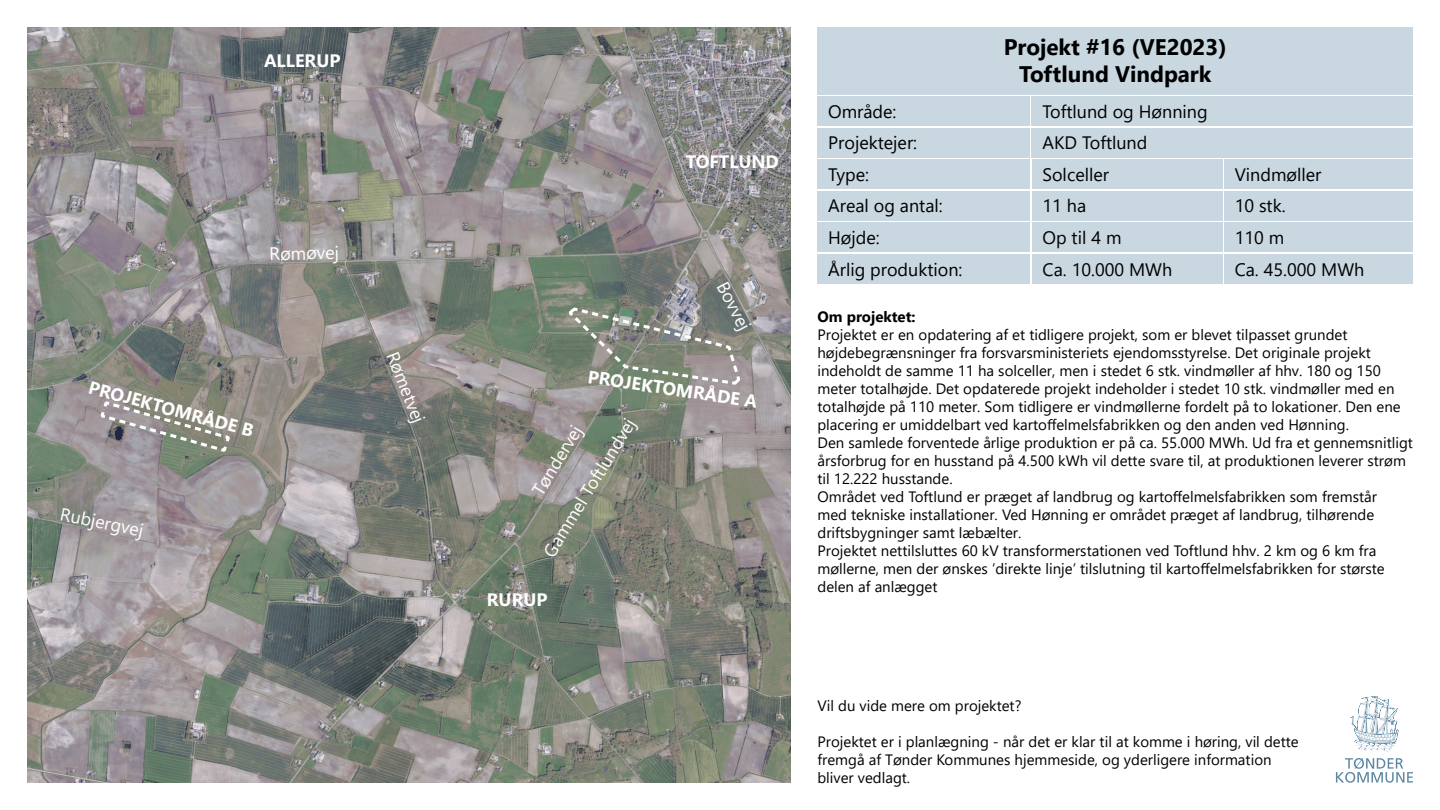
<style>
.page{position:relative;width:1440px;height:810px;background:#fff}
.page>*{position:absolute;margin:0;border:0;box-sizing:border-box;transform-origin:0 0}
.t1{font:700 22.5px "Segoe UI";color:#000}
.t2{font:18px "Segoe UI";color:#000}
.t3{font:18px "Segoe UI";color:#fff}
.t4{font:700 18px "Segoe UI";color:#fff}
.t5{font:15px/18px "Segoe UI";color:#000}
.t6{font:700 15px "Segoe UI";color:#000}
</style>
<div class="page">
<svg style="left:1336px;top:758px;width:77px;height:25px"></svg>
<svg style="left:1350px;top:695px;width:49px;height:56px"></svg>
<img style="left:27px;top:27px;width:763px;height:756px">
<div style="left:818px;top:27px;width:595px;height:67px;background:#c9d7e0"></div>
<div style="left:818px;top:96px;width:212px;height:30px;background:#c9d7e0"></div>
<div style="left:818px;top:128px;width:212px;height:30px;background:#c9d7e0"></div>
<div style="left:818px;top:159px;width:212px;height:30px;background:#c9d7e0"></div>
<div style="left:818px;top:191px;width:212px;height:30px;background:#c9d7e0"></div>
<div style="left:818px;top:222px;width:212px;height:30px;background:#c9d7e0"></div>
<div style="left:818px;top:254px;width:212px;height:30px;background:#c9d7e0"></div>
<div style="left:1032px;top:96px;width:381px;height:30px;background:#c9d7e0"></div>
<div style="left:1032px;top:128px;width:381px;height:30px;background:#c9d7e0"></div>
<div style="left:1032px;top:159px;width:190px;height:30px;background:#c9d7e0"></div>
<div style="left:1224px;top:159px;width:189px;height:30px;background:#c9d7e0"></div>
<div style="left:1224px;top:191px;width:189px;height:30px;background:#c9d7e0"></div>
<div style="left:1224px;top:222px;width:189px;height:30px;background:#c9d7e0"></div>
<div style="left:1224px;top:254px;width:189px;height:30px;background:#c9d7e0"></div>
<div style="left:1032px;top:191px;width:190px;height:30px;background:#c9d7e0"></div>
<div style="left:1032px;top:222px;width:190px;height:30px;background:#c9d7e0"></div>
<div style="left:1032px;top:254px;width:190px;height:30px;background:#c9d7e0"></div>
<svg style="left:566px;top:306px;width:176px;height:80px"></svg>
<svg style="left:98px;top:399px;width:134px;height:55px"></svg>
<p class="t4" style="left:264px;top:44px;width:78px">ALLERUP</p>
<p class="t3" style="left:269px;top:237px;width:71px;rotate:-1deg">Rømøvej</p>
<p class="t4" style="left:686px;top:144px;width:94px">TOFTLUND</p>
<p class="t3" style="left:737px;top:275px;width:53px;rotate:62deg">Bovvej</p>
<p class="t3" style="left:408px;top:346px;width:76px;rotate:68deg">Rømetvej</p>
<p class="t4" style="left:93px;top:370px;width:171px;rotate:15deg">PROJEKTOMRÅDE B</p>
<p class="t4" style="left:590px;top:360px;width:173px;rotate:8deg">PROJEKTOMRÅDE A</p>
<p class="t3" style="left:533px;top:546px;width:160px;rotate:-58deg">Gammel Toftlundvej</p>
<p class="t3" style="left:522px;top:485px;width:80px;rotate:-59deg">Tøndervej</p>
<p class="t3" style="left:64px;top:497px;width:86px;rotate:12deg">Rubjergvej</p>
<p class="t4" style="left:487px;top:583px;width:62px">RURUP</p>
<p class="t1" style="left:1004px;top:26px;width:225px">Projekt #16 (VE2023)</p>
<p class="t1" style="left:1019px;top:53px;width:194px">Toftlund Vindpark</p>
<p class="t2" style="left:828px;top:94px;width:70px">Område:</p>
<p class="t2" style="left:1043px;top:94px;width:167px">Toftlund og Hønning</p>
<p class="t2" style="left:1043px;top:126px;width:106px">AKD Toftlund</p>
<p class="t2" style="left:1043px;top:157px;width:68px">Solceller</p>
<p class="t2" style="left:1235px;top:157px;width:88px">Vindmøller</p>
<p class="t2" style="left:1043px;top:189px;width:45px">11 ha</p>
<p class="t2" style="left:1235px;top:189px;width:52px">10 stk.</p>
<p class="t2" style="left:1043px;top:221px;width:80px">Op til 4 m</p>
<p class="t2" style="left:1235px;top:252px;width:131px">Ca. 45.000 MWh</p>
<p class="t2" style="left:828px;top:126px;width:91px">Projektejer:</p>
<p class="t2" style="left:828px;top:157px;width:43px">Type:</p>
<p class="t2" style="left:828px;top:189px;width:116px">Areal og antal:</p>
<p class="t2" style="left:828px;top:221px;width:53px">Højde:</p>
<p class="t2" style="left:828px;top:252px;width:136px">Årlig produktion:</p>
<p class="t6" style="left:818px;top:303px;width:100px">Om projektet:</p>
<p class="t5" style="left:818px;top:324px;width:585px">Projektet er en opdatering af et tidligere projekt, som er blevet tilpasset grundet højdebegrænsninger fra forsvarsministeriets ejendomsstyrelse. Det originale projekt indeholdt de samme 11 ha solceller, men i stedet 6 stk. vindmøller af hhv. 180 og 150 meter totalhøjde. Det opdaterede projekt indeholder i stedet 10 stk. vindmøller med en totalhøjde på 110 meter. Som tidligere er vindmøllerne fordelt på to lokationer. Den ene placering er umiddelbart ved kartoffelmelsfabrikken og den anden ved Hønning.</p>
<p class="t5" style="left:818px;top:432px;width:597px">Den samlede forventede årlige produktion er på ca. 55.000 MWh. Ud fra et gennemsnitligt årsforbrug for en husstand på 4.500 kWh vil dette svare til, at produktionen leverer strøm til 12.222 husstande.</p>
<p class="t5" style="left:818px;top:486px;width:561px">Området ved Toftlund er præget af landbrug og kartoffelmelsfabrikken som fremstår med tekniske installationer. Ved Hønning er området præget af landbrug, tilhørende driftsbygninger samt læbælter.</p>
<p class="t5" style="left:818px;top:540px;width:569px">Projektet nettilsluttes 60 kV transformerstationen ved Toftlund hhv. 2 km og 6 km fra møllerne, men der ønskes ’direkte linje’ tilslutning til kartoffelmelsfabrikken for største delen af anlægget</p>
<p class="t2" style="left:1235px;top:221px;width:51px">110 m</p>
<p class="t2" style="left:1043px;top:252px;width:131px">Ca. 10.000 MWh</p>
<p class="t5" style="left:818px;top:695px;width:205px">Vil du vide mere om projektet?</p>
<p class="t5" style="left:818px;top:731px;width:483px">Projektet er i planlægning - når det er klar til at komme i høring, vil dette fremgå af Tønder Kommunes hjemmeside, og yderligere information bliver vedlagt.</p>
</div>
